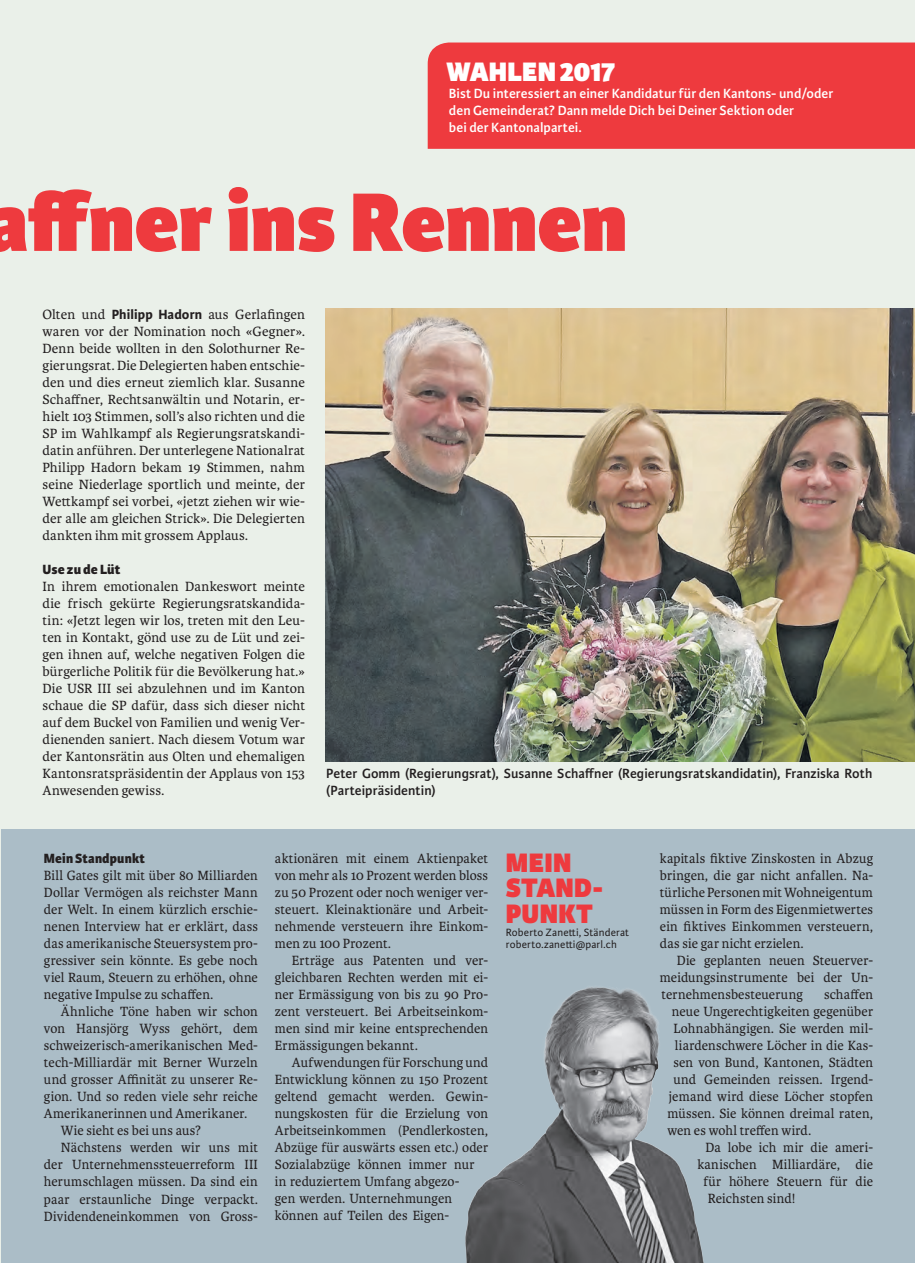
<style>
.page{position:relative;width:915px;height:1263px;background:#fff}
.page>*{position:absolute;margin:0;border:0;box-sizing:border-box;transform-origin:0 0}
.t1{font:800 88.5px "Karmina Sans";color:#ee3a3e}
.t2{font:800 28.5px/25.5px "Karmina Sans";letter-spacing:.01em;color:#ee3a3e}
.t3{font:800 28.5px "Karmina Sans";letter-spacing:-.01em;color:#fff}
.t4{font:14.25px/17px "Karmina";letter-spacing:.01em;color:#231f20;text-align:justify}
.t5{font:600 14.25px/17px "Karmina Sans";letter-spacing:.005em;color:#fff}
.t6{font:600 14.25px/17px "Karmina Sans";letter-spacing:.005em;color:#231f20}
.t7{font:800 14.25px "Karmina Sans";letter-spacing:.01em;color:#231f20}
.t8{font:11.25px/12.8px "Karmina Sans";letter-spacing:.015em;color:#231f20}
.s1{font-family:"Karmina Sans";font-weight:700}
</style>
<div class="page">
<div style="left:0;top:0;width:914px;height:1263px;background:#eaf0e9"></div>
<div style="left:427px;top:43px;width:487px;height:106px;background:#ee3a3e"></div>
<div style="left:1px;top:829px;width:913px;height:434px;background:#abbdc7"></div>
<img style="left:465px;top:987px;width:239px;height:276px">
<img style="left:325px;top:309px;width:589px;height:452px">
<h2 class="t3" style="left:446px;top:55px;width:170px">WAHLEN 2017</h2>
<p class="t5" style="left:449px;top:85px;width:385px">Bist Du interessiert an einer Kandidatur für den Kantons- und/oder den Gemeinderat? Dann melde Dich bei Deiner Sektion oder<br>bei der Kantonalpartei.</p>
<h1 class="t1" style="left:-15px;top:169px;width:643px">affner ins Rennen</h1>
<p class="t4" style="left:43px;top:306px;width:264px">Olten und <span class="s1">Philipp Hadorn</span> aus Gerlafingen waren vor der Nomination noch «Gegner».<br>Denn beide wollten in den Solothurner Re&shy;gierungsrat. Die Delegierten haben entschie&shy;den und dies erneut ziemlich klar. Susanne Schaffner, Rechtsanwältin und Notarin, er&shy;hielt 103 Stimmen, soll’s also richten und die SP im Wahlkampf als Regierungsratskandi&shy;datin anführen. Der unterlegene Nationalrat Philipp Hadorn bekam 19 Stimmen, nahm seine Niederlage sportlich und meinte, der Wettkampf sei vorbei, «jetzt ziehen wir wie&shy;der alle am gleichen Strick». Die Delegierten dankten ihm mit grossem Applaus.</p>
<p class="t7" style="left:43px;top:561px;width:79px">Use zu de Lüt</p>
<p class="t4" style="left:43px;top:578px;width:264px">In ihrem emotionalen Dankeswort meinte die frisch gekürte Regierungsratskandida&shy;tin: «Jetzt legen wir los, treten mit den Leu&shy;ten in Kontakt, gönd use zu de Lüt und zei&shy;gen ihnen auf, welche negativen Folgen die bürgerliche Politik für die Bevölkerung hat.» Die USR III sei abzulehnen und im Kanton schaue die SP dafür, dass sich dieser nicht auf dem Buckel von Familien und wenig Ver&shy;dienenden saniert. Nach diesem Votum war der Kantonsrätin aus Olten und ehemaligen Kantonsratspräsidentin der Applaus von 153<br>Anwesenden gewiss.</p>
<p class="t6" style="left:326px;top:765px;width:547px">Peter Gomm (Regierungsrat), Susanne Schaffner (Regierungsratskandidatin), Franziska Roth (Parteipräsidentin)</p>
<p class="t7" style="left:44px;top:850px;width:102px">Mein Standpunkt</p>
<p class="t4" style="left:44px;top:867px;width:215px">Bill Gates gilt mit über 80 Milliarden Dollar Vermögen als reichster Mann der Welt. In einem kürzlich erschie&shy;nenen Interview hat er erklärt, dass das amerikanische Steuersystem pro&shy;gressiver sein könnte. Es gebe noch viel Raum, Steuern zu erhöhen, ohne negative Impulse zu schaffen.</p>
<p class="t4" style="left:61px;top:1003px;width:198px">Ähnliche Töne haben wir schon</p>
<p class="t4" style="left:44px;top:1020px;width:215px">von Hansjörg Wyss gehört, dem</p>
<p class="t4" style="left:44px;top:1037px;width:215px">schweizerisch-amerikanischen Med-</p>
<p class="t4" style="left:44px;top:1054px;width:215px">tech-Milliardär mit Berner Wurzeln</p>
<p class="t4" style="left:44px;top:1071px;width:215px">und grosser Affinität zu unserer Re-</p>
<p class="t4" style="left:44px;top:1088px;width:215px">gion. Und so reden viele sehr reiche</p>
<p class="t4" style="left:44px;top:1105px;width:205px">Amerikanerinnen und Amerikaner.</p>
<p class="t4" style="left:61px;top:1122px;width:141px">Wie sieht es bei uns aus?</p>
<p class="t4" style="left:61px;top:1139px;width:198px">Nächstens werden wir uns mit</p>
<p class="t4" style="left:44px;top:1156px;width:215px">der Unternehmenssteuerreform III</p>
<p class="t4" style="left:44px;top:1173px;width:215px">herumschlagen müssen. Da sind ein</p>
<p class="t4" style="left:44px;top:1190px;width:215px">paar erstaunliche Dinge verpackt.</p>
<p class="t4" style="left:44px;top:1207px;width:214px">Dividendeneinkommen von Gross-</p>
<p class="t4" style="left:275px;top:850px;width:215px">aktionären mit einem Aktienpaket von mehr als 10 Prozent werden bloss zu 50 Prozent oder noch weniger ver&shy;steuert. Kleinaktionäre und Arbeit&shy;nehmende versteuern ihre Einkom&shy;men zu 100 Prozent.</p>
<p class="t4" style="left:275px;top:952px;width:215px;text-indent:17px">Erträge aus Patenten und ver&shy;gleichbaren Rechten werden mit ei&shy;ner Ermässigung von bis zu 90 Pro&shy;zent versteuert. Bei Arbeitseinkom&shy;men sind mir keine entsprechenden Ermässigungen bekannt.</p>
<p class="t4" style="left:275px;top:1054px;width:215px;text-align:left;text-indent:17px">Aufwendungen für Forschung und<br>Entwicklung können zu 150 Prozent geltend gemacht werden. Gewin&shy;nungskosten für die Erzielung von<br>Arbeitseinkommen (Pendlerkosten,<br>Abzüge für auswärts essen etc.) oder<br>Sozialabzüge können immer nur in reduziertem Umfang abgezo-<br>gen werden. Unternehmungen können auf Teilen des Eigen-</p>
<h2 class="t2" style="left:505px;top:851px;width:99px">MEIN<br>STAND-<br>PUNKT</h2>
<p class="t8" style="left:505px;top:926px;width:125px">Roberto Zanetti, Ständerat roberto.zanetti@parl.ch</p>
<p class="t4" style="left:659px;top:850px;width:215px">kapitals fiktive Zinskosten in Abzug bringen, die gar nicht anfallen. Na&shy;türliche Personen mit Wohneigentum müssen in Form des Eigenmietwertes ein fiktives Einkommen versteuern, das sie gar nicht erzielen.</p>
<p class="t4" style="left:659px;top:952px;width:215px;text-indent:17px">Die geplanten neuen Steuerver&shy;meidungsinstrumente bei der Un&shy;ternehmensbesteuerung</p>
<p class="t4" style="left:823px;top:986px;width:51px">schaffen</p>
<p class="t4" style="left:671px;top:1003px;width:203px">neue Ungerechtigkeiten gegenüber</p>
<p class="t4" style="left:673px;top:1020px;width:201px">Lohnabhängigen. Sie werden mil-</p>
<p class="t4" style="left:674px;top:1037px;width:199px">liardenschwere Löcher in die Kas-</p>
<p class="t4" style="left:673px;top:1054px;width:201px">sen von Bund, Kantonen, Städten</p>
<p class="t4" style="left:673px;top:1071px;width:201px">und Gemeinden reissen. Irgend-</p>
<p class="t4" style="left:668px;top:1088px;width:206px">jemand wird diese Löcher stopfen</p>
<p class="t4" style="left:667px;top:1105px;width:207px">müssen. Sie können dreimal raten,</p>
<p class="t4" style="left:667px;top:1122px;width:145px">wen es wohl treffen wird.</p>
<p class="t4" style="left:705px;top:1139px;width:169px">Da lobe ich mir die ameri-</p>
<p class="t4" style="left:697px;top:1156px;width:177px">kanischen Milliardäre, die</p>
<p class="t4" style="left:703px;top:1173px;width:171px">für höhere Steuern für die</p>
<p class="t4" style="left:707px;top:1190px;width:89px">Reichsten sind!</p>
</div>
